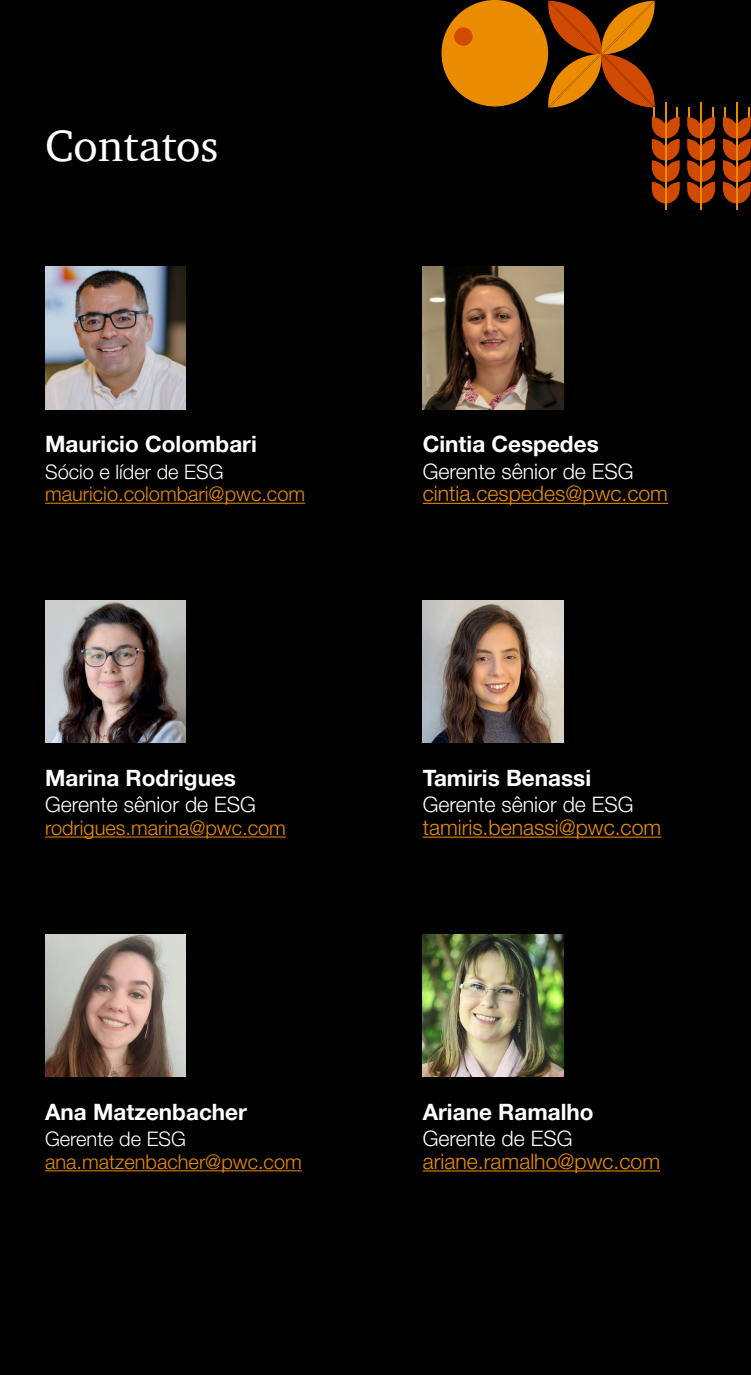
<style>
.page{position:relative;width:751px;height:1375px;background:#fff}
.page>*{position:absolute;margin:0;border:0;box-sizing:border-box;transform-origin:0 0}
.t1{font:45px "ITC Charter Com";color:#fff}
.t2{font:700 22.5px "Helvetica Neue LT Pro";color:#fff}
.t3{font:300 21.25px "Helvetica Neue LT Pro";color:#eb8c00}
.t4{font:300 21.25px "Helvetica Neue LT Pro";color:#fff}
.t5{font:300 20px "Helvetica Neue LT Pro";color:#eb8c00}
.t6{font:300 20px "Helvetica Neue LT Pro";color:#fff}
</style>
<div class="page">
<div style="left:0;top:0;width:750px;height:1375px;background:#000"></div>
<hr style="left:45px;top:503px;width:260px;height:1px;background:#eb8c00">
<hr style="left:45px;top:837px;width:241px;height:1px;background:#eb8c00">
<hr style="left:45px;top:1170px;width:256px;height:1px;background:#eb8c00">
<hr style="left:422px;top:503px;width:245px;height:1px;background:#eb8c00">
<hr style="left:422px;top:837px;width:238px;height:1px;background:#eb8c00">
<hr style="left:422px;top:1170px;width:237px;height:1px;background:#eb8c00">
<img style="left:45px;top:267px;width:140px;height:142px">
<img style="left:45px;top:600px;width:140px;height:143px">
<img style="left:45px;top:934px;width:140px;height:143px">
<img style="left:422px;top:267px;width:141px;height:142px">
<img style="left:422px;top:600px;width:141px;height:143px">
<img style="left:422px;top:934px;width:141px;height:143px">
<hr style="left:664px;top:102px;width:2px;height:107px;background:#eb8c00">
<hr style="left:700px;top:102px;width:1px;height:107px;background:#eb8c00">
<svg style="left:547px;top:1px;width:203px;height:203px"></svg>
<hr style="left:735px;top:102px;width:2px;height:107px;background:#eb8c00">
<div style="left:441px;top:0;width:106px;height:106px;background:#eb8c00;border-radius:50%"></div>
<div style="left:454px;top:27px;width:18px;height:19px;background:#d04a02;border-radius:50%"></div>
<h1 class="t1" style="left:45px;top:118px;width:175px">Contatos</h1>
<p class="t2" style="left:45px;top:430px;width:213px">Mauricio Colombari</p>
<p class="t6" style="left:45px;top:459px;width:180px">Sócio e líder de ESG</p>
<p class="t5" style="left:45px;top:482px;width:261px">mauricio.colombari@pwc.com</p>
<p class="t2" style="left:45px;top:764px;width:192px">Marina Rodrigues</p>
<p class="t4" style="left:45px;top:792px;width:212px">Gerente sênior de ESG</p>
<p class="t5" style="left:45px;top:816px;width:242px">rodrigues.marina@pwc.com</p>
<p class="t2" style="left:45px;top:1098px;width:203px">Ana Matzenbacher</p>
<p class="t6" style="left:45px;top:1127px;width:142px">Gerente de ESG</p>
<p class="t5" style="left:45px;top:1149px;width:258px">ana.matzenbacher@pwc.com</p>
<p class="t2" style="left:422px;top:430px;width:177px">Cintia Cespedes</p>
<p class="t4" style="left:422px;top:458px;width:212px">Gerente sênior de ESG</p>
<p class="t3" style="left:422px;top:481px;width:246px">cintia.cespedes@pwc.com</p>
<p class="t2" style="left:422px;top:764px;width:170px">Tamiris Benassi</p>
<p class="t4" style="left:422px;top:792px;width:212px">Gerente sênior de ESG</p>
<p class="t3" style="left:422px;top:814px;width:240px">tamiris.benassi@pwc.com</p>
<p class="t2" style="left:422px;top:1098px;width:172px">Ariane Ramalho</p>
<p class="t4" style="left:422px;top:1126px;width:151px">Gerente de ESG</p>
<p class="t3" style="left:422px;top:1148px;width:239px">ariane.ramalho@pwc.com</p>
</div>
